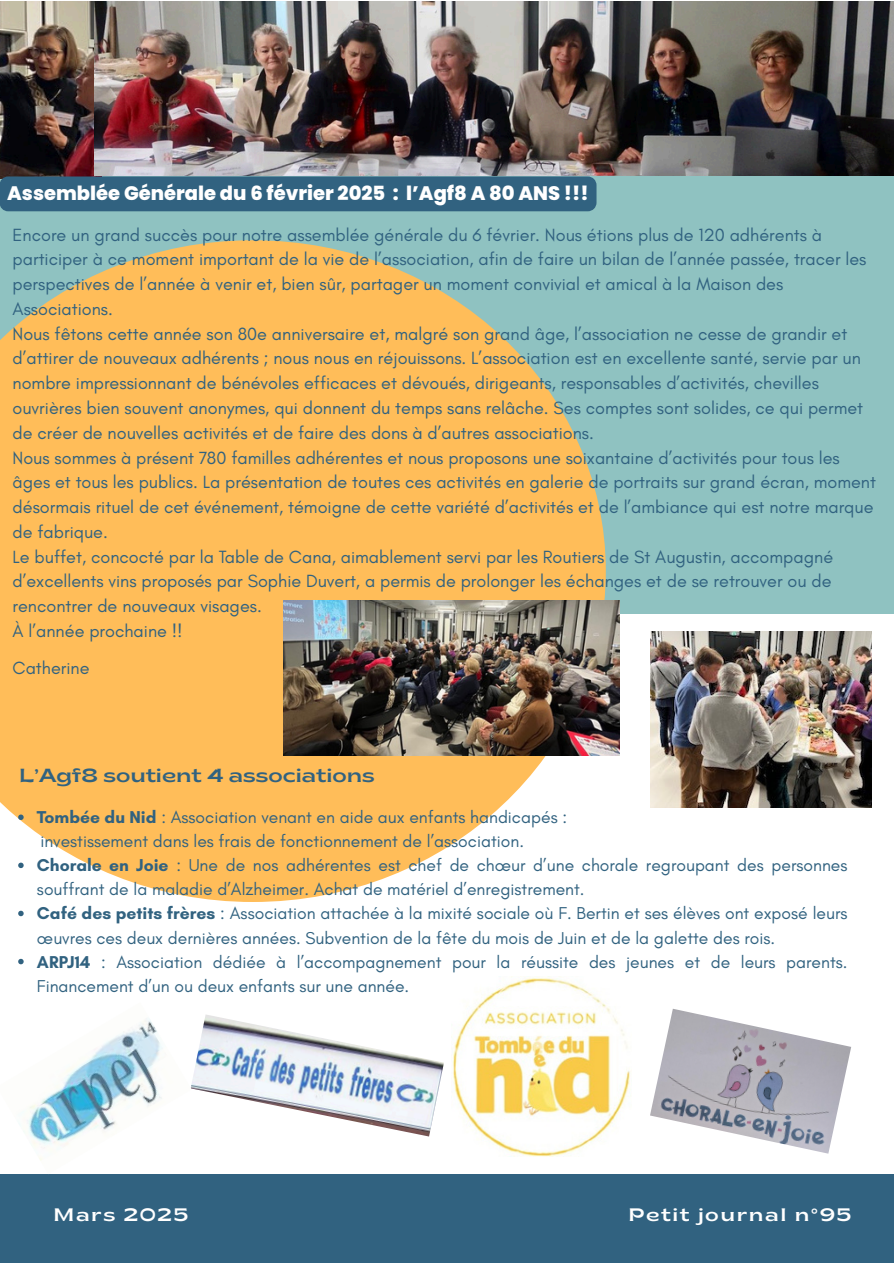
<style>
.page{position:relative;width:894px;height:1264px;background:#fff}
.page>*{position:absolute;margin:0;border:0;box-sizing:border-box;transform-origin:0 0}
.t1{font:800 19.5px "Poppins";color:#fff}
.t2{font:semi-expanded 18.9px "Brice";color:#316280}
.t3{font:18px/24.8px "Glacial Indifference";color:#316280}
.t4{font:semi-expanded 18px "Brice";letter-spacing:.09em;color:#fff}
.t5{font:17.55px/24px "Glacial Indifference";color:#316280}
.s1{font-weight:700}
</style>
<div class="page">
<div style="left:0;top:1174px;width:893px;height:88px;background:#316280"></div>
<div style="left:0;top:161px;width:893px;height:452px;background:#8fc2c1"></div>
<svg style="left:0;top:240px;width:605px;height:662px;fill:#ffbd59"></svg>
<svg style="left:18px;top:814px;width:6px;height:6px"></svg>
<svg style="left:18px;top:862px;width:6px;height:6px"></svg>
<svg style="left:18px;top:910px;width:6px;height:6px"></svg>
<svg style="left:18px;top:958px;width:6px;height:6px"></svg>
<img style="left:192px;top:1015px;width:252px;height:121px">
<img style="left:650px;top:1008px;width:201px;height:145px">
<img style="left:650px;top:631px;width:221px;height:176px">
<img style="left:283px;top:600px;width:336px;height:155px">
<img style="left:19px;top:1018px;width:173px;height:143px">
<img style="left:451px;top:976px;width:179px;height:180px">
<img style="left:0;top:1px;width:94px;height:175px">
<img style="left:94px;top:1px;width:799px;height:175px">
<div style="left:0;top:176px;width:596px;height:35px;background:#316280"></div>
<p class="t1" style="left:7px;top:179px;width:582px">Assemblée Générale du 6 février 2025 : l’Agf8 A 80 ANS !!!</p>
<p class="t3" style="left:13px;top:222px;width:864px">Encore un grand succès pour notre assemblée générale du 6 février. Nous étions plus de 120 adhérents à participer à ce moment important de la vie de l’association, afin de faire un bilan de l’année passée, tracer les perspectives de l’année à venir et, bien sûr, partager un moment convivial et amical à la Maison des Associations.<br>Nous fêtons cette année son 80e anniversaire et, malgré son grand âge, l’association ne cesse de grandir et d’attirer de nouveaux adhérents ; nous nous en réjouissons. L’association est en excellente santé, servie par un nombre impressionnant de bénévoles efficaces et dévoués, dirigeants, responsables d’activités, chevilles ouvrières bien souvent anonymes, qui donnent du temps sans relâche. Ses comptes sont solides, ce qui permet de créer de nouvelles activités et de faire des dons à d’autres associations.<br>Nous sommes à présent 780 familles adhérentes et nous proposons une soixantaine d’activités pour tous les âges et tous les publics. La présentation de toutes ces activités en galerie de portraits sur grand écran, moment désormais rituel de cet événement, témoigne de cette variété d’activités et de l’ambiance qui est notre marque de fabrique.<br>Le buffet, concocté par la Table de Cana, aimablement servi par les Routiers de St Augustin, accompagné d’excellents vins proposés par Sophie Duvert, a permis de prolonger les échanges et de se retrouver ou de rencontrer de nouveaux visages.<br>À l’année prochaine !!</p>
<h2 class="t3" style="left:13px;top:655px;width:78px">Catherine</h2>
<p class="t2" style="left:19px;top:768px;width:357px">L’Agf8 soutient 4 associations</p>
<p class="t5" style="left:37px;top:805px;width:531px"><span class="s1">Tombée du Nid</span> : Association venant en aide aux enfants handicapés :</p>
<p class="t5" style="left:40px;top:829px;width:485px">investissement dans les frais de fonctionnement de l’association.</p>
<h1 class="t5" style="left:37px;top:853px;width:811px"><span class="s1">Chorale en Joie</span> : Une de nos adhérentes est chef de chœur d’une chorale regroupant des personnes souffrant de la maladie d’Alzheimer. Achat de matériel d’enregistrement.</h1>
<h2 class="t5" style="left:37px;top:901px;width:811px"><span class="s1">Café des petits frères</span> : Association attachée à la mixité sociale où F. Bertin et ses élèves ont exposé leurs œuvres ces deux dernières années. Subvention de la fête du mois de Juin et de la galette des rois.</h2>
<h2 class="t5" style="left:37px;top:949px;width:811px"><span class="s1">ARPJ14</span> : Association dédiée à l’accompagnement pour la réussite des jeunes et de leurs parents.<br>Financement d’un ou deux enfants sur une année.</h2>
<p class="t4" style="left:54px;top:1207px;width:136px">Mars 2025</p>
<p class="t4" style="left:628px;top:1207px;width:224px">Petit journal n°95</p>
</div>
